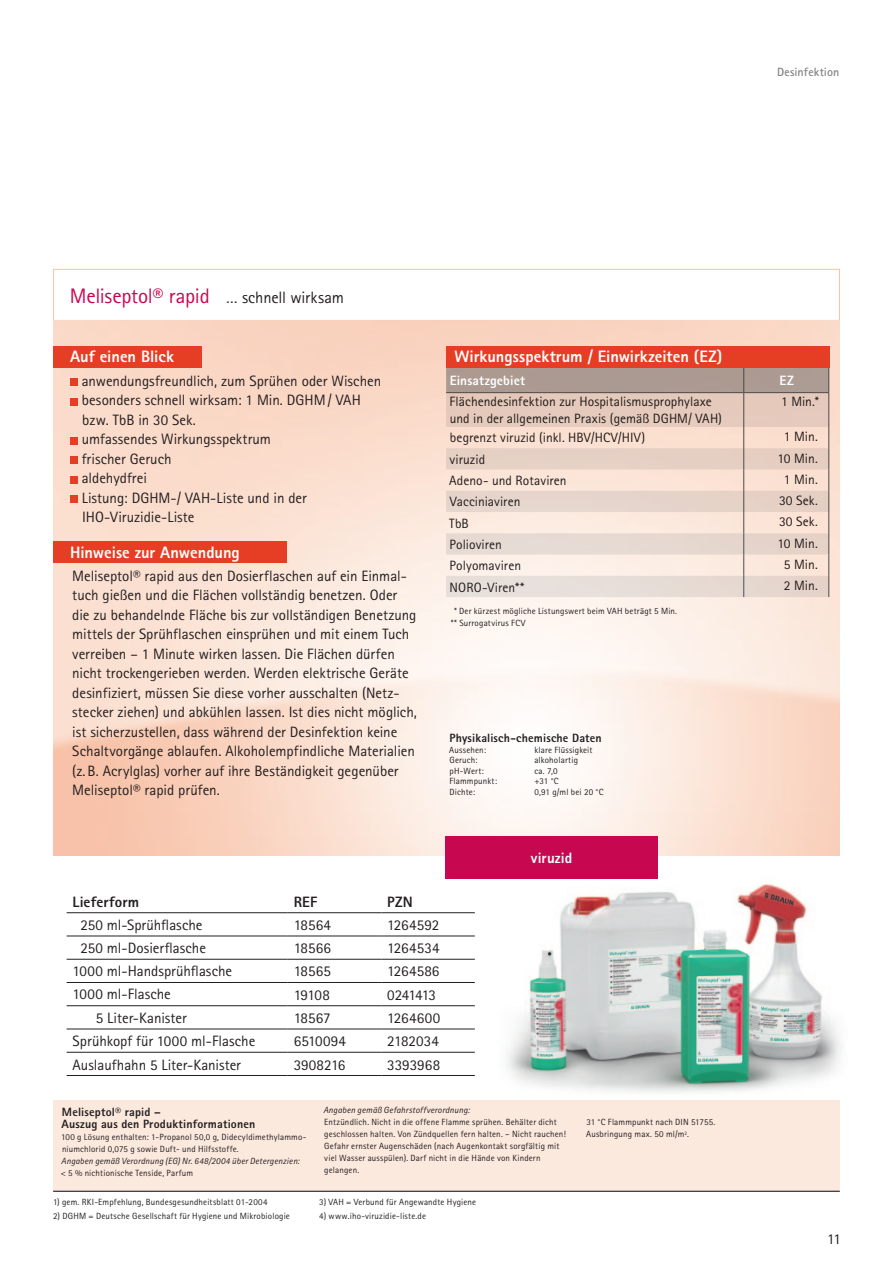
<style>
.page{position:relative;width:893px;height:1263px;background:#fff}
.page>*{position:absolute;margin:0;border:0;box-sizing:border-box;transform-origin:0 0}
.t1{font:21px "Rotis Sans Serif Std";letter-spacing:-.01em;color:#c70851}
.t2{font:800 16.5px "Rotis Sans Serif Std";color:#fff}
.t3{font:15px/19.5px "Rotis Sans Serif Std";color:#231f20}
.t4{font:800 15px "Rotis Sans Serif Std";letter-spacing:.005em;color:#231f20}
.t5{font:15px "Rotis Sans Serif Std";letter-spacing:-.05em;color:#231f20}
.t6{font:15px "Rotis Sans Serif Std";letter-spacing:.02em;color:#231f20}
.t7{font:800 15px "Rotis Sans Serif Std";letter-spacing:.005em;color:#fff}
.t8{font:13.5px/16.5px "Rotis Sans Serif Std";letter-spacing:.005em;color:#231f20}
.t9{font:800 13.5px "Rotis Sans Serif Std";letter-spacing:.01em;color:#fff}
.t10{font:800 12px/12px "Rotis Sans Serif Std";letter-spacing:.015em;color:#231f20}
.t11{font:700 12px "Rotis Sans Serif Std";letter-spacing:.005em;color:#808285}
.t12{font:9px/12px "Rotis Sans Serif Std";letter-spacing:.02em;color:#231f20}
.t13{font:italic 9px "Rotis Sans Serif Std";letter-spacing:.015em;color:#231f20}
.s1{font-size:16.5px;color:#231f20}
</style>
<div class="page">
<div style="left:53px;top:269px;width:787px;height:52px;border:1px solid #f7c2a9"></div>
<img style="left:53px;top:320px;width:787px;height:536px">
<img style="left:507px;top:883px;width:334px;height:210px">
<div style="left:53px;top:1100px;width:787px;height:91px;background:#fce9de"></div>
<hr style="left:53px;top:1191px;width:787px;height:1px;background:#231f20">
<div style="left:71px;top:378px;width:7px;height:8px;background:#e53e25"></div>
<div style="left:71px;top:398px;width:7px;height:7px;background:#e53e25"></div>
<div style="left:71px;top:437px;width:7px;height:7px;background:#e53e25"></div>
<div style="left:71px;top:456px;width:7px;height:8px;background:#e53e25"></div>
<div style="left:71px;top:476px;width:7px;height:7px;background:#e53e25"></div>
<div style="left:71px;top:495px;width:7px;height:7px;background:#e53e25"></div>
<hr style="left:67px;top:935px;width:221px;height:1px;background:#231f20">
<hr style="left:288px;top:935px;width:93px;height:1px;background:#231f20">
<hr style="left:381px;top:935px;width:94px;height:1px;background:#231f20">
<hr style="left:67px;top:959px;width:221px;height:1px;background:#231f20">
<hr style="left:288px;top:959px;width:93px;height:1px;background:#231f20">
<hr style="left:381px;top:959px;width:94px;height:1px;background:#231f20">
<hr style="left:67px;top:982px;width:221px;height:1px;background:#231f20">
<hr style="left:288px;top:982px;width:93px;height:1px;background:#231f20">
<hr style="left:381px;top:982px;width:94px;height:1px;background:#231f20">
<hr style="left:67px;top:1005px;width:221px;height:1px;background:#231f20">
<hr style="left:288px;top:1005px;width:93px;height:1px;background:#231f20">
<hr style="left:381px;top:1005px;width:94px;height:1px;background:#231f20">
<hr style="left:67px;top:1028px;width:221px;height:1px;background:#231f20">
<hr style="left:288px;top:1028px;width:93px;height:1px;background:#231f20">
<hr style="left:381px;top:1028px;width:94px;height:1px;background:#231f20">
<hr style="left:67px;top:1052px;width:221px;height:1px;background:#231f20">
<hr style="left:288px;top:1052px;width:93px;height:1px;background:#231f20">
<hr style="left:381px;top:1052px;width:94px;height:1px;background:#231f20">
<hr style="left:67px;top:1075px;width:221px;height:1px;background:#231f20">
<hr style="left:288px;top:1075px;width:93px;height:1px;background:#231f20">
<hr style="left:381px;top:1075px;width:94px;height:1px;background:#231f20">
<hr style="left:67px;top:912px;width:221px;height:1px;background:#231f20">
<hr style="left:288px;top:912px;width:93px;height:1px;background:#231f20">
<hr style="left:381px;top:912px;width:94px;height:1px;background:#231f20">
<div style="left:53px;top:541px;width:234px;height:21px;background:#e53e25"></div>
<div style="left:445px;top:837px;width:213px;height:42px;background:#c70851"></div>
<div style="left:53px;top:346px;width:149px;height:21px;background:#e53e25"></div>
<svg style="left:446px;top:393px;width:382px;height:204px;background:#eedacf"></svg>
<div style="left:446px;top:367px;width:383px;height:25px;background:#ac9a91"></div>
<hr style="left:743px;top:393px;width:1px;height:34px;background:#4d545a">
<hr style="left:828px;top:393px;width:1px;height:34px;background:#4d545a">
<svg style="left:743px;top:427px;width:1px;height:170px"></svg>
<svg style="left:828px;top:427px;width:1px;height:170px"></svg>
<hr style="left:446px;top:392px;width:298px;height:1px;background:#4d545a">
<hr style="left:744px;top:392px;width:85px;height:1px;background:#4d545a">
<div style="left:446px;top:346px;width:383px;height:21px;background:#e53e25"></div>
<p class="t11" style="left:777px;top:65px;width:64px">Desinfektion</p>
<h1 class="t1" style="left:70px;top:283px;width:276px">Meliseptol® rapid <span class="s1">… schnell wirksam</span></h1>
<p class="t2" style="left:70px;top:346px;width:105px">Auf einen Blick</p>
<p class="t3" style="left:82px;top:371px;width:301px">anwendungsfreundlich, zum Sprühen oder Wischen besonders schnell wirksam: 1 Min. DGHM/ VAH bzw. TbB in 30 Sek.<br>umfassendes Wirkungsspektrum<br>frischer Geruch<br>aldehydfrei<br>Listung: DGHM-/ VAH-Liste und in der<br>IHO-Viruzidie-Liste</p>
<p class="t2" style="left:70px;top:541px;width:171px">Hinweise zur Anwendung</p>
<p class="t3" style="left:72px;top:566px;width:346px">Meliseptol® rapid aus den Dosierflaschen auf ein Einmal&shy;tuch gießen und die Flächen vollständig benetzen. Oder die zu behandelnde Fläche bis zur vollständigen Benetzung mittels der Sprühflaschen einsprühen und mit einem Tuch verreiben – 1 Minute wirken lassen. Die Flächen dürfen nicht trockengerieben werden. Werden elektrische Geräte desinfiziert, müssen Sie diese vorher ausschalten (Netz&shy;stecker ziehen) und abkühlen lassen. Ist dies nicht möglich, ist sicherzustellen, dass während der Desinfektion keine Schaltvorgänge ablaufen. Alkoholempfindliche Materialien (z.B. Acrylglas) vorher auf ihre Beständigkeit gegenüber Meliseptol® rapid prüfen.</p>
<p class="t2" style="left:455px;top:346px;width:269px">Wirkungsspektrum / Einwirkzeiten (EZ)</p>
<p class="t9" style="left:450px;top:372px;width:77px">Einsatzgebiet</p>
<p class="t9" style="left:780px;top:372px;width:16px">EZ</p>
<p class="t8" style="left:450px;top:393px;width:274px">Flächendesinfektion zur Hospitalismusprophylaxe und in der allgemeinen Praxis (gemäß DGHM/ VAH)</p>
<p class="t8" style="left:781px;top:393px;width:39px">1 Min.*</p>
<p class="t8" style="left:450px;top:429px;width:197px">begrenzt viruzid (inkl. HBV/HCV/HIV)</p>
<p class="t8" style="left:784px;top:428px;width:35px">1 Min.</p>
<p class="t8" style="left:450px;top:451px;width:37px">viruzid</p>
<p class="t8" style="left:778px;top:450px;width:42px">10 Min.</p>
<p class="t8" style="left:449px;top:472px;width:119px">Adeno- und Rotaviren</p>
<p class="t8" style="left:784px;top:471px;width:35px">1 Min.</p>
<p class="t8" style="left:450px;top:493px;width:72px">Vacciniaviren</p>
<p class="t8" style="left:779px;top:492px;width:40px">30 Sek.</p>
<p class="t8" style="left:449px;top:515px;width:21px">TbB</p>
<p class="t8" style="left:779px;top:513px;width:40px">30 Sek.</p>
<p class="t8" style="left:450px;top:536px;width:54px">Polioviren</p>
<p class="t8" style="left:778px;top:535px;width:42px">10 Min.</p>
<p class="t8" style="left:450px;top:557px;width:73px">Polyomaviren</p>
<p class="t8" style="left:784px;top:556px;width:35px">5 Min.</p>
<p class="t8" style="left:450px;top:579px;width:76px">NORO-Viren**</p>
<p class="t8" style="left:784px;top:577px;width:35px">2 Min.</p>
<p class="t12" style="left:451px;top:605px;width:228px;text-indent:3px">* Der kürzest mögliche Listungswert beim VAH beträgt 5 Min. ** Surrogatvirus FCV</p>
<p class="t10" style="left:449px;top:732px;width:154px">Physikalisch-chemische Daten</p>
<p class="t12" style="left:449px;top:744px;width:38px">Aussehen:</p>
<p class="t12" style="left:534px;top:744px;width:60px">klare Flüssigkeit</p>
<p class="t12" style="left:449px;top:754px;width:30px">Geruch:</p>
<p class="t12" style="left:534px;top:754px;width:45px">alkoholartig</p>
<p class="t12" style="left:449px;top:765px;width:36px">pH-Wert:</p>
<p class="t12" style="left:534px;top:765px;width:25px">ca. 7,0</p>
<p class="t12" style="left:449px;top:775px;width:49px">Flammpunkt:</p>
<p class="t12" style="left:534px;top:775px;width:26px">+31 °C</p>
<p class="t12" style="left:449px;top:786px;width:27px">Dichte:</p>
<p class="t12" style="left:534px;top:786px;width:71px">0,91 g/ml bei 20 °C</p>
<p class="t4" style="left:73px;top:892px;width:68px">Lieferform</p>
<p class="t4" style="left:294px;top:892px;width:25px">REF</p>
<p class="t4" style="left:387px;top:892px;width:27px">PZN</p>
<p class="t3" style="left:80px;top:915px;width:124px">250 ml-Sprühflasche</p>
<p class="t3" style="left:294px;top:915px;width:39px">18564</p>
<p class="t3" style="left:387px;top:915px;width:54px">1264592</p>
<p class="t3" style="left:80px;top:938px;width:127px">250 ml-Dosierflasche</p>
<p class="t3" style="left:294px;top:938px;width:39px">18566</p>
<p class="t3" style="left:387px;top:938px;width:54px">1264534</p>
<p class="t3" style="left:73px;top:961px;width:161px">1000 ml-Handsprühflasche</p>
<p class="t3" style="left:294px;top:961px;width:39px">18565</p>
<p class="t3" style="left:387px;top:961px;width:54px">1264586</p>
<p class="t3" style="left:73px;top:984px;width:100px">1000 ml-Flasche</p>
<p class="t3" style="left:294px;top:985px;width:38px">19108</p>
<p class="t5" style="left:387px;top:986px;width:50px">0241413</p>
<p class="t3" style="left:96px;top:1008px;width:92px">5 Liter-Kanister</p>
<p class="t3" style="left:294px;top:1008px;width:38px">18567</p>
<p class="t6" style="left:387px;top:1009px;width:54px">1264600</p>
<p class="t3" style="left:73px;top:1031px;width:184px">Sprühkopf für 1000 ml-Flasche</p>
<p class="t3" style="left:294px;top:1031px;width:54px">6510094</p>
<p class="t3" style="left:387px;top:1031px;width:53px">2182034</p>
<p class="t3" style="left:73px;top:1054px;width:170px">Auslaufhahn 5 Liter-Kanister</p>
<p class="t3" style="left:294px;top:1054px;width:53px">3908216</p>
<p class="t3" style="left:387px;top:1054px;width:54px">3393968</p>
<p class="t7" style="left:531px;top:848px;width:43px">viruzid</p>
<p class="t10" style="left:62px;top:1105px;width:195px">Meliseptol® rapid –<br>Auszug aus den Produktinformationen</p>
<p class="t12" style="left:61px;top:1130px;width:247px">100 g Lösung enthalten: 1-Propanol 50,0 g, Didecyldimethylammo&shy;niumchlorid 0,075 g sowie Duft- und Hilfsstoffe.</p>
<p class="t13" style="left:61px;top:1155px;width:240px">Angaben gemäß Verordnung (EG) Nr. 648/2004 über Detergenzien:</p>
<p class="t12" style="left:61px;top:1166px;width:134px">&lt; 5 % nichtionische Tenside, Parfum</p>
<p class="t12" style="left:53px;top:1196px;width:216px">1) gem. RKI-Empfehlung, Bundesgesundheitsblatt 01-2004</p>
<p class="t12" style="left:53px;top:1210px;width:238px">2) DGHM = Deutsche Gesellschaft für Hygiene und Mikrobiologie</p>
<p class="t13" style="left:323px;top:1105px;width:148px">Angaben gemäß Gefahrstoffverordnung:</p>
<p class="t12" style="left:324px;top:1116px;width:243px">Entzündlich. Nicht in die offene Flamme sprühen. Behälter dicht geschlossen halten. Von Zündquellen fern halten. – Nicht rauchen!<br>Gefahr ernster Augenschäden (nach Augenkontakt sorgfältig mit viel Wasser ausspülen). Darf nicht in die Hände von Kindern gelangen.</p>
<p class="t12" style="left:586px;top:1116px;width:131px">31 °C Flammpunkt nach DIN 51755.<br>Ausbringung max. 50 ml/m<sup>2</sup>.</p>
<p class="t12" style="left:319px;top:1196px;width:159px">3) VAH = Verbund für Angewandte Hygiene</p>
<p class="t12" style="left:319px;top:1210px;width:108px">4) www.iho-viruzidie-liste.de</p>
<p class="t3" style="left:827px;top:1229px;width:15px">11</p>
</div>
